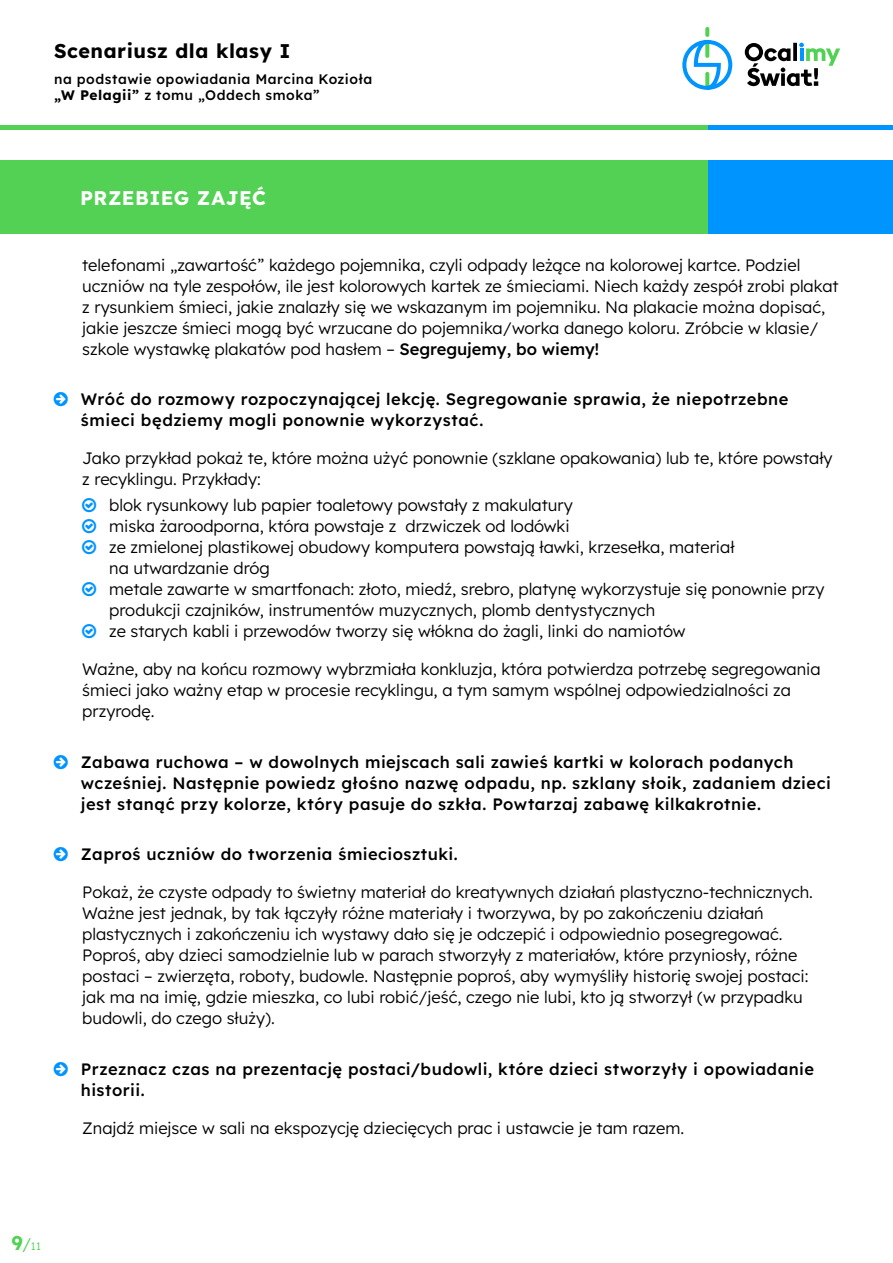
<style>
.page{position:relative;width:893px;height:1263px;background:#fff}
.page>*{position:absolute;margin:0;border:0;box-sizing:border-box;transform-origin:0 0}
.t1{font:700 19.8px "Lexend";letter-spacing:.03em;color:#000}
.t2{font:700 19.8px "Lexend";letter-spacing:.02em;color:#fff}
.t3{font:300 16.5px/21px "Lexend";color:#000}
.t4{font:500 16.5px/21px "Lexend";letter-spacing:.03em;color:#000}
.t5{font:500 13.8px/16.5px "Lexend";letter-spacing:.04em;color:#000}
.t6{font:300 10.8px "Lexend";color:#52d154}
.s1{font-weight:700}
.s2{font-weight:500}
.s3{font-weight:700;font-size:19.8px}
.s4{font-size:16.8px}
</style>
<div class="page">
<div style="left:0;top:125px;width:893px;height:5px;background:#52d154"></div>
<div style="left:708px;top:125px;width:185px;height:5px;background:#0094ff"></div>
<svg style="left:705px;top:27px;width:4px;height:10px"></svg>
<svg style="left:682px;top:40px;width:50px;height:50px"></svg>
<svg style="left:745px;top:43px;width:95px;height:43px"></svg>
<div style="left:0;top:160px;width:893px;height:74px;background:#52d154"></div>
<div style="left:708px;top:160px;width:185px;height:74px;background:#0094ff"></div>
<p class="t1" style="left:54px;top:37px;width:238px">Scenariusz dla klasy I</p>
<p class="t5" style="left:54px;top:70px;width:320px">na podstawie opowiadania Marcina Kozioła <span class="s1">„W Pelagii”</span> z tomu „Oddech smoka”</p>
<p class="t2" style="left:80px;top:184px;width:187px">PRZEBIEG ZAJĘĆ</p>
<p class="t3" style="left:82px;top:253px;width:758px">telefonami „zawartość” każdego pojemnika, czyli odpady leżące na kolorowej kartce. Podziel uczniów na tyle zespołów, ile jest kolorowych kartek ze śmieciami. Niech każdy zespół zrobi plakat z rysunkiem śmieci, jakie znalazły się we wskazanym im pojemniku. Na plakacie można dopisać, jakie jeszcze śmieci mogą być wrzucane do pojemnika/worka danego koloru. Zróbcie w klasie/ szkole wystawkę plakatów pod hasłem – <span class="s2">Segregujemy, bo wiemy!</span></p>
<p class="t4" style="left:81px;top:388px;width:709px">Wróć do rozmowy rozpoczynającej lekcję. Segregowanie sprawia, że niepotrzebne śmieci będziemy mogli ponownie wykorzystać.</p>
<p class="t3" style="left:82px;top:447px;width:752px">Jako przykład pokaż te, które można użyć ponownie (szklane opakowania) lub te, które powstały z recyklingu. Przykłady:</p>
<p class="t3" style="left:109px;top:493px;width:717px">blok rysunkowy lub papier toaletowy powstały z makulatury<br>miska żaroodporna, która powstaje z drzwiczek od lodówki<br>ze zmielonej plastikowej obudowy komputera powstają ławki, krzesełka, materiał<br>na utwardzanie dróg<br>metale zawarte w smartfonach: złoto, miedź, srebro, platynę wykorzystuje się ponownie przy produkcji czajników, instrumentów muzycznych, plomb dentystycznych<br>ze starych kabli i przewodów tworzy się włókna do żagli, linki do namiotów</p>
<p class="t3" style="left:82px;top:657px;width:740px">Ważne, aby na końcu rozmowy wybrzmiała konkluzja, która potwierdza potrzebę segregowania śmieci jako ważny etap w procesie recyklingu, a tym samym wspólnej odpowiedzialności za przyrodę.</p>
<p class="t4" style="left:81px;top:750px;width:751px">Zabawa ruchowa – w dowolnych miejscach sali zawieś kartki w kolorach podanych wcześniej. Następnie powiedz głośno nazwę odpadu, np. szklany słoik, zadaniem dzieci jest stanąć przy kolorze, który pasuje do szkła. Powtarzaj zabawę kilkakrotnie.</p>
<p class="t4" style="left:81px;top:843px;width:378px">Zaproś uczniów do tworzenia śmieciosztuki.</p>
<p class="t3" style="left:82px;top:881px;width:732px">Pokaż, że czyste odpady to świetny materiał do kreatywnych działań plastyczno-technicznych.<br>Ważne jest jednak, by tak łączyły różne materiały i tworzywa, by po zakończeniu działań plastycznych i zakończeniu ich wystawy dało się je odczepić i odpowiednio posegregować.<br>Poproś, aby dzieci samodzielnie lub w parach stworzyły z materiałów, które przyniosły, różne postaci – zwierzęta, roboty, budowle. Następnie poproś, aby wymyśliły historię swojej postaci: jak ma na imię, gdzie mieszka, co lubi robić/jeść, czego nie lubi, kto ją stworzył (w przypadku budowli, do czego służy).</p>
<p class="t4" style="left:81px;top:1058px;width:735px">Przeznacz czas na prezentację postaci/budowli, które dzieci stworzyły i opowiadanie historii.</p>
<p class="t3" style="left:82px;top:1117px;width:603px">Znajdź miejsce w sali na ekspozycję dziecięcych prac i ustawcie je tam razem.</p>
<p class="t6" style="left:11px;top:1238px;width:31px"><span class="s3">9</span><span class="s4">/</span>11</p>
</div>
